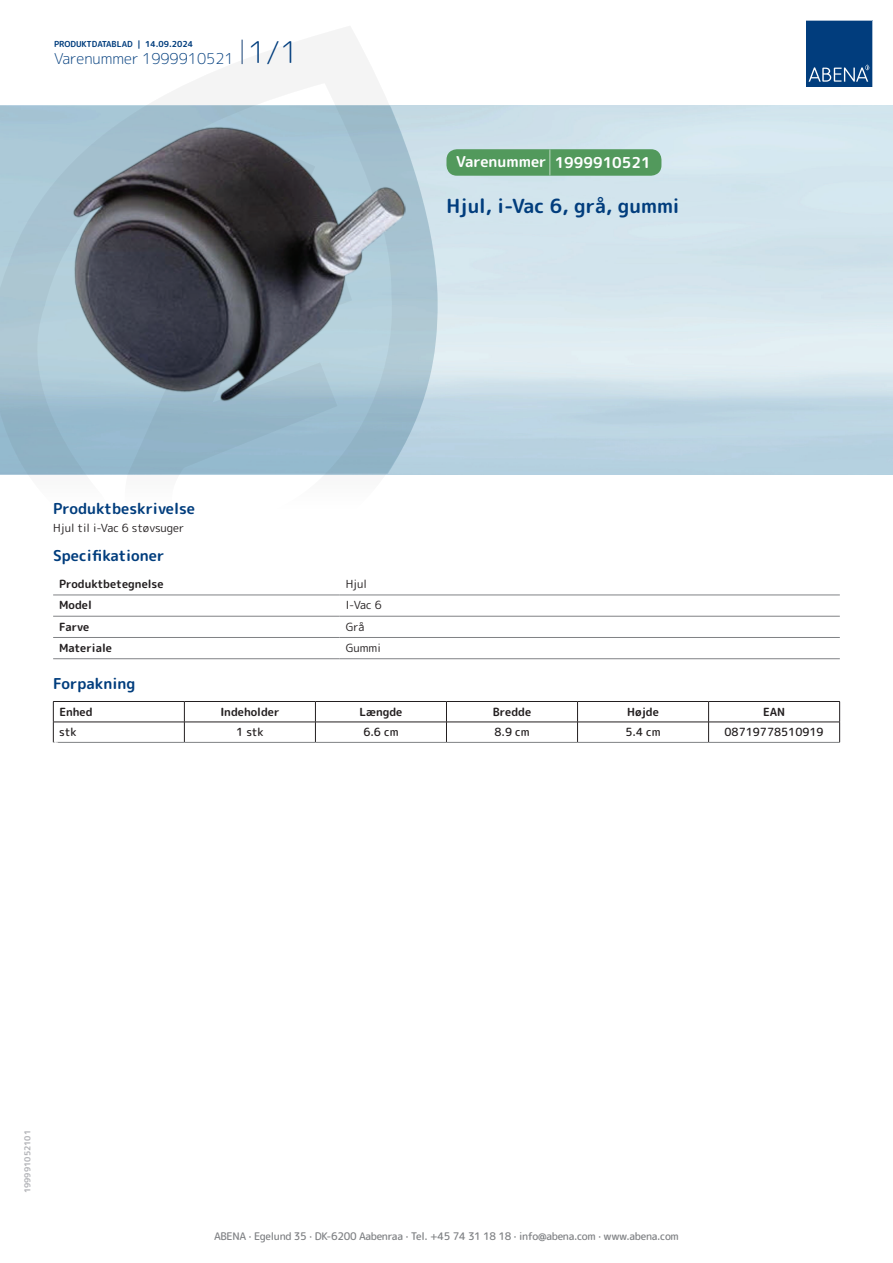
<style>
.page{position:relative;width:893px;height:1263px;background:#fff}
.page>*{position:absolute;margin:0;border:0;box-sizing:border-box;transform-origin:0 0}
.t1{font:700 19.5px "Rounded Mplus 1 c";color:#013d7d}
.t2{font:700 15px "Rounded Mplus 1 c";color:#013d7d}
.t3{font:300 15px "Rounded Mplus 1 c";color:#013d7d}
.t4{font:700 15px "Rounded Mplus 1 c";color:#fff}
.t5{font:700 11.25px "Rounded Mplus 1 c";color:#231f20}
.t6{font:11.25px "Rounded Mplus 1 c";color:#231f20}
.t7{font:500 11.25px "Rounded Mplus 1 c";color:#231f20}
.t8{font:500 10.5px "Rounded Mplus 1 c";letter-spacing:-.03em;color:#808285}
.t9{font:700 10.5px "Rounded Mplus 1 c";color:#fff}
.t10{font:700 8.25px "Rounded Mplus 1 c";color:#013d7d}
.t11{font:700 8.25px "Rounded Mplus 1 c";color:#b2b3b7}
.s1{font-size:30px}
.s2{font-size:25.5px}
</style>
<div class="page">
<svg style="left:0;top:26px;width:439px;height:569px"></svg>
<svg style="left:0;top:106px;width:438px;height:368px;background:#a2c1d1"></svg>
<svg style="left:242px;top:40px;width:1px;height:24px"></svg>
<svg style="left:806px;top:20px;width:67px;height:67px;background:#144b86"></svg>
<img style="left:73px;top:127px;width:332px;height:275px">
<hr style="left:53px;top:595px;width:287px;height:1px;background:#808285">
<hr style="left:340px;top:595px;width:500px;height:1px;background:#808285">
<hr style="left:53px;top:616px;width:287px;height:1px;background:#808285">
<hr style="left:340px;top:616px;width:500px;height:1px;background:#808285">
<hr style="left:53px;top:637px;width:287px;height:1px;background:#808285">
<hr style="left:340px;top:637px;width:500px;height:1px;background:#808285">
<hr style="left:53px;top:658px;width:287px;height:1px;background:#808285">
<hr style="left:340px;top:658px;width:500px;height:1px;background:#808285">
<hr style="left:53px;top:701px;width:131px;height:1px;background:#231f20">
<hr style="left:184px;top:701px;width:131px;height:1px;background:#231f20">
<hr style="left:315px;top:701px;width:131px;height:1px;background:#231f20">
<hr style="left:446px;top:701px;width:131px;height:1px;background:#231f20">
<hr style="left:577px;top:701px;width:132px;height:1px;background:#231f20">
<hr style="left:709px;top:701px;width:131px;height:1px;background:#231f20">
<hr style="left:53px;top:722px;width:131px;height:1px;background:#231f20">
<svg style="left:53px;top:702px;width:1px;height:40px"></svg>
<hr style="left:184px;top:722px;width:131px;height:1px;background:#231f20">
<svg style="left:184px;top:702px;width:1px;height:40px"></svg>
<hr style="left:315px;top:722px;width:131px;height:1px;background:#231f20">
<svg style="left:315px;top:702px;width:1px;height:40px"></svg>
<hr style="left:446px;top:722px;width:131px;height:1px;background:#231f20">
<svg style="left:446px;top:702px;width:1px;height:40px"></svg>
<hr style="left:577px;top:722px;width:132px;height:1px;background:#231f20">
<svg style="left:577px;top:702px;width:1px;height:40px"></svg>
<hr style="left:709px;top:722px;width:131px;height:1px;background:#231f20">
<svg style="left:708px;top:702px;width:1px;height:40px"></svg>
<svg style="left:839px;top:702px;width:1px;height:40px"></svg>
<hr style="left:53px;top:742px;width:131px;height:1px;background:#808285">
<hr style="left:184px;top:742px;width:131px;height:1px;background:#808285">
<hr style="left:315px;top:742px;width:131px;height:1px;background:#808285">
<hr style="left:446px;top:742px;width:131px;height:1px;background:#808285">
<hr style="left:577px;top:742px;width:132px;height:1px;background:#808285">
<hr style="left:709px;top:742px;width:131px;height:1px;background:#808285">
<div style="left:446px;top:149px;width:215px;height:27px;background:#52995c;border-radius:10px"></div>
<p class="t10" style="left:54px;top:38px;width:141px">PRODUKTDATABLAD | 14.09.2024</p>
<h2 class="t3" style="left:54px;top:48px;width:246px">Varenummer 1999910521 <span class="s1">1/1</span></h2>
<h2 class="t4" style="left:456px;top:152px;width:196px">Varenummer <span class="s2">|</span> 1999910521</h2>
<h1 class="t1" style="left:446px;top:192px;width:235px">Hjul, i-Vac 6, grå, gummi</h1>
<h2 class="t2" style="left:53px;top:498px;width:143px">Produktbeskrivelse</h2>
<p class="t6" style="left:53px;top:520px;width:133px">Hjul til i-Vac 6 støvsuger</p>
<h2 class="t2" style="left:53px;top:545px;width:113px">Specifikationer</h2>
<p class="t5" style="left:59px;top:576px;width:106px">Produktbetegnelse</p>
<p class="t6" style="left:346px;top:576px;width:23px">Hjul</p>
<p class="t5" style="left:59px;top:597px;width:34px">Model</p>
<p class="t6" style="left:346px;top:597px;width:37px">I-Vac 6</p>
<p class="t5" style="left:59px;top:618px;width:32px">Farve</p>
<p class="t6" style="left:346px;top:618px;width:20px">Grå</p>
<p class="t5" style="left:59px;top:640px;width:54px">Materiale</p>
<p class="t6" style="left:346px;top:640px;width:37px">Gummi</p>
<h2 class="t2" style="left:53px;top:673px;width:84px">Forpakning</h2>
<p class="t5" style="left:59px;top:704px;width:35px">Enhed</p>
<p class="t5" style="left:220px;top:704px;width:61px">Indeholder</p>
<p class="t5" style="left:359px;top:704px;width:44px">Længde</p>
<p class="t5" style="left:493px;top:704px;width:40px">Bredde</p>
<p class="t5" style="left:627px;top:704px;width:33px">Højde</p>
<p class="t5" style="left:763px;top:704px;width:24px">EAN</p>
<p class="t7" style="left:59px;top:724px;width:19px">stk</p>
<p class="t7" style="left:236px;top:724px;width:29px">1 stk</p>
<p class="t7" style="left:363px;top:724px;width:37px">6.6 cm</p>
<p class="t7" style="left:494px;top:724px;width:37px">8.9 cm</p>
<p class="t7" style="left:625px;top:724px;width:37px">5.4 cm</p>
<p class="t7" style="left:724px;top:724px;width:101px">08719778510919</p>
<p class="t9" style="left:53px;top:738px;width:7px">*</p>
<p class="t11" style="left:22px;top:1193px;width:65px;rotate:-90deg">199991052101</p>
<p class="t8" style="left:214px;top:1229px;width:466px">ABENA · Egelund 35 · DK-6200 Aabenraa · Tel. +45 74 31 18 18 · info@abena.com · www.abena.com</p>
</div>
